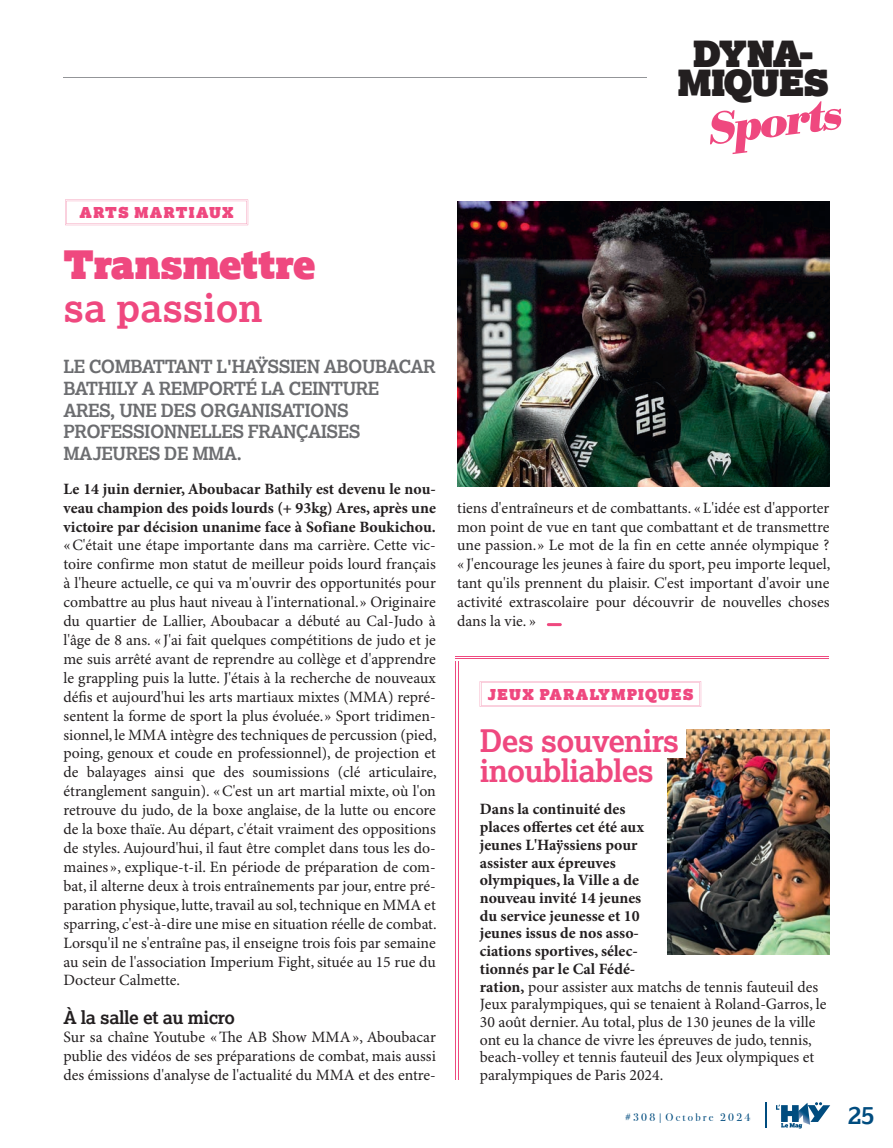
<style>
.page{position:relative;width:893px;height:1148px;background:#fff}
.page>*{position:absolute;margin:0;border:0;box-sizing:border-box;transform-origin:0 0}
.t1{font:italic 700 46.35px "Bodoni URW";color:#ef487f}
.t2{font:39px "Lexia Advertising";color:#ef487f}
.t3{font:700 39px "Lexia";color:#ef487f}
.t4{font:35.85px/29.2px "Lexia Advertising";letter-spacing:-.015em;color:#231f20;text-align:center}
.t5{font:700 30.9px/29.1px "Lexia";letter-spacing:-.025em;color:#ef487f}
.t6{font:700 25.05px "Lexia";color:#004c7f}
.t7{font:700 18px/21.6px "Lexia";letter-spacing:-.03em;color:#6c6d70}
.t8{font:700 18px "Lexia";letter-spacing:-.02em;color:#231f20}
.t9{font:15.75px/18.9px "Minion Pro";color:#231f20;text-align:justify}
.t10{font:700 15.75px/18.9px "Minion Pro";color:#231f20;text-align:justify}
.t11{font:15px "Lexia Advertising";letter-spacing:.1em;color:#ef487f}
.t12{font:11.1px "Bodoni Svty Two ITCTT";letter-spacing:.2em;color:#004c7f}
.s1{font-weight:700}
</style>
<div class="page">
<svg style="left:776px;top:1102px;width:53px;height:26px"></svg>
<hr style="left:63px;top:77px;width:583px;height:1px;background:#939598">
<svg style="left:479px;top:681px;width:221px;height:25px"></svg>
<svg style="left:65px;top:199px;width:183px;height:26px"></svg>
<hr style="left:546px;top:623px;width:15px;height:3px;background:#ef487f;border-radius:2px">
<hr style="left:458px;top:661px;width:1px;height:418px;background:#ef487f">
<hr style="left:455px;top:661px;width:1px;height:418px;background:#ef487f">
<hr style="left:454px;top:656px;width:374px;height:1px;background:#ef487f">
<hr style="left:454px;top:658px;width:374px;height:1px;background:#ef487f">
<img style="left:457px;top:201px;width:372px;height:285px">
<img style="left:667px;top:730px;width:162px;height:224px">
<div style="left:479px;top:727px;width:206px;height:31px;background:#fff"></div>
<p class="t11" style="left:79px;top:203px;width:156px">ARTS MARTIAUX</p>
<h2 class="t2" style="left:63px;top:239px;width:253px">Transmettre</h2>
<h2 class="t3" style="left:63px;top:283px;width:201px">sa passion</h2>
<p class="t7" style="left:63px;top:355px;width:374px">LE COMBATTANT L'HAŸSSIEN ABOUBACAR<br>BATHILY A REMPORTÉ LA CEINTURE<br>ARES, UNE DES ORGANISATIONS<br>PROFESSIONNELLES FRANÇAISES<br>MAJEURES DE MMA.</p>
<p class="t10" style="left:63px;top:480px;width:374px">Le 14 juin dernier, Aboubacar Bathily est devenu le nou&shy;veau champion des poids lourds (+ 93kg) Ares, après une victoire par décision unanime face à Sofiane Boukichou.</p>
<p class="t9" style="left:63px;top:536px;width:374px">« C'était une étape importante dans ma carrière. Cette vic&shy;toire confirme mon statut de meilleur poids lourd français à l'heure actuelle, ce qui va m'ouvrir des opportunités pour combattre au plus haut niveau à l'international. » Originaire du quartier de Lallier, Aboubacar a débuté au Cal-Judo à l'âge de 8 ans. « J'ai fait quelques compétitions de judo et je me suis arrêté avant de reprendre au collège et d'apprendre le grappling puis la lutte. J'étais à la recherche de nouveaux défis et aujourd'hui les arts martiaux mixtes (MMA) repré&shy;sentent la forme de sport la plus évoluée. » Sport tridimen&shy;sionnel, le MMA intègre des techniques de percussion (pied, poing, genoux et coude en professionnel), de projection et de balayages ainsi que des soumissions (clé articulaire, étranglement sanguin). « C'est un art martial mixte, où l'on retrouve du judo, de la boxe anglaise, de la lutte ou encore de la boxe thaïe. Au départ, c'était vraiment des oppositions de styles. Aujourd'hui, il faut être complet dans tous les do&shy;maines », explique-t-il. En période de préparation de com&shy;bat, il alterne deux à trois entraînements par jour, entre pré&shy;paration physique, lutte, travail au sol, technique en MMA et sparring, c'est-à-dire une mise en situation réelle de combat.<br>Lorsqu'il ne s'entraîne pas, il enseigne trois fois par semaine au sein de l'association Imperium Fight, située au 15 rue du Docteur Calmette.</p>
<p class="t8" style="left:63px;top:1005px;width:173px">À la salle et au micro</p>
<p class="t9" style="left:63px;top:1028px;width:374px">Sur sa chaîne Youtube « e AB Show MMA », Aboubacar publie des vidéos de ses préparations de combat, mais aussi des émissions d'analyse de l'actualité du MMA et des entre-</p>
<h3 class="t4" style="left:677px;top:38px;width:152px">DYNA-<br>MIQUES</h3>
<h1 class="t1" style="left:706px;top:102px;width:136px;rotate:-7deg">Sports</h1>
<p class="t9" style="left:457px;top:498px;width:374px">tiens d'entraîneurs et de combattants. « L'idée est d'apporter mon point de vue en tant que combattant et de transmettre une passion. » Le mot de la fin en cette année olympique ? « J'encourage les jeunes à faire du sport, peu importe lequel, tant qu'ils prennent du plaisir. C'est important d'avoir une activité extrascolaire pour découvrir de nouvelles choses dans la vie. »</p>
<p class="t11" style="left:487px;top:684px;width:207px">JEUX PARALYMPIQUES</p>
<h3 class="t5" style="left:479px;top:725px;width:201px">Des souvenirs inoubliables</h3>
<p class="t9" style="left:479px;top:801px;width:348px;line-height:17.7px;text-align:left"><span class="s1">Dans la continuité des<br>places offertes cet été aux<br>jeunes L'Haÿssiens pour<br>assister aux épreuves<br>olympiques, la Ville a de<br>nouveau invité 14 jeunes<br>du service jeunesse et 10<br>jeunes issus de nos asso-<br>ciations sportives, sélec-<br>tionnés par le Cal Fédé-<br>ration,</span> pour assister aux matchs de tennis fauteuil des Jeux paralympiques, qui se tenaient à Roland-Garros, le 30 août dernier. Au total, plus de 130 jeunes de la ville ont eu la chance de vivre les épreuves de judo, tennis, beach-volley et tennis fauteuil des Jeux olympiques et paralympiques de Paris 2024.</p>
<p class="t12" style="left:624px;top:1107px;width:127px">#308|Octobre 2024</p>
<h3 class="t6" style="left:847px;top:1099px;width:28px">25</h3>
</div>
